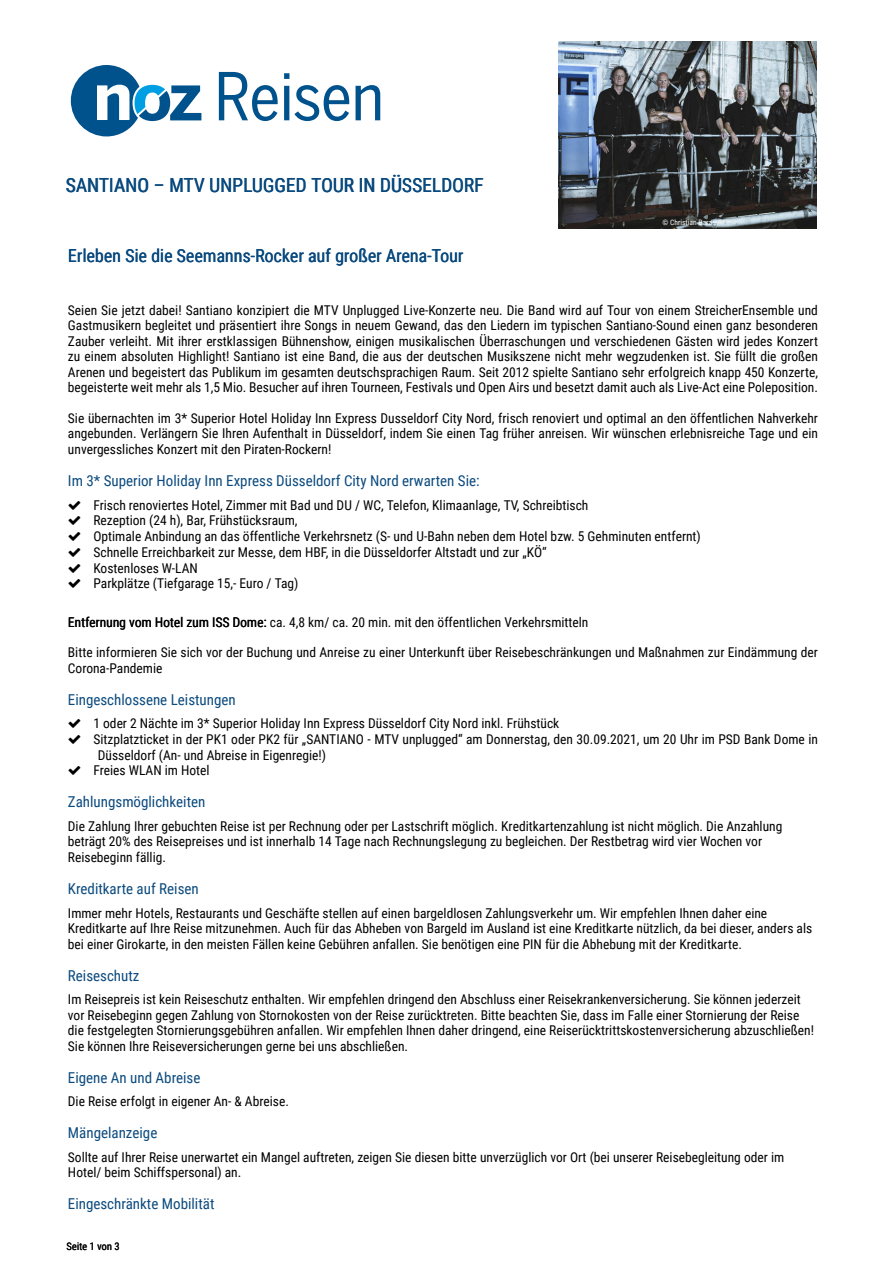
<style>
.page{position:relative;width:893px;height:1263px;background:#fff}
.page>*{position:absolute;margin:0;border:0;box-sizing:border-box;transform-origin:0 0}
.t1{font:19.5px "Roboto Condensed";color:#0a4a7e}
.t2{font:18px "Roboto Condensed";color:#0a4a7e}
.t3{font:15px "Roboto Condensed";color:#0a4a7e}
.t4{font:13.5px/15.6px "Roboto Condensed";color:#000}
.t5{font:10.5px "Roboto Condensed";color:#000}
.t6{font:7.5px "Roboto Condensed";color:#fff}
</style>
<div class="page">
<svg style="left:71px;top:65px;width:130px;height:71px"></svg>
<svg style="left:219px;top:72px;width:59px;height:49px"></svg>
<svg style="left:284px;top:73px;width:65px;height:48px"></svg>
<svg style="left:356px;top:85px;width:24px;height:35px"></svg>
<img style="left:558px;top:41px;width:258px;height:188px">
<h1 class="t1" style="left:66px;top:176px;width:420px">SANTIANO – MTV UNPLUGGED TOUR IN DÜSSELDORF</h1>
<p class="t6" style="left:663px;top:219px;width:50px">© Christian Barz</p>
<h2 class="t2" style="left:68px;top:247px;width:396px">Erleben Sie die Seemanns-Rocker auf großer Arena-Tour</h2>
<p class="t4" style="left:68px;top:303px;width:751px;text-align:justify">Seien Sie jetzt dabei! Santiano konzipiert die MTV Unplugged Live-Konzerte neu. Die Band wird auf Tour von einem StreicherEnsemble und Gastmusikern begleitet und präsentiert ihre Songs in neuem Gewand, das den Liedern im typischen Santiano-Sound einen ganz besonderen Zauber verleiht. Mit ihrer erstklassigen Bühnenshow, einigen musikalischen Überraschungen und verschiedenen Gästen wird jedes Konzert zu einem absoluten Highlight! Santiano ist eine Band, die aus der deutschen Musikszene nicht mehr wegzudenken ist. Sie füllt die großen Arenen und begeistert das Publikum im gesamten deutschsprachigen Raum. Seit 2012 spielte Santiano sehr erfolgreich knapp 450 Konzerte, begeisterte weit mehr als 1,5 Mio. Besucher auf ihren Tourneen, Festivals und Open Airs und besetzt damit auch als Live-Act eine Poleposition.</p>
<p class="t4" style="left:68px;top:411px;width:751px;text-align:justify">Sie übernachten im 3* Superior Hotel Holiday Inn Express Dusseldorf City Nord, frisch renoviert und optimal an den öffentlichen Nahverkehr angebunden. Verlängern Sie Ihren Aufenthalt in Düsseldorf, indem Sie einen Tag früher anreisen. Wir wünschen erlebnisreiche Tage und ein unvergessliches Konzert mit den Piraten-Rockern!</p>
<p class="t3" style="left:68px;top:474px;width:413px">Im 3* Superior Holiday Inn Express Düsseldorf City Nord erwarten Sie:</p>
<p class="t4" style="left:93px;top:498px;width:609px">Frisch renoviertes Hotel, Zimmer mit Bad und DU / WC, Telefon, Klimaanlage, TV, Schreibtisch<br>Rezeption (24 h), Bar, Frühstücksraum,<br>Optimale Anbindung an das öffentliche Verkehrsnetz (S- und U-Bahn neben dem Hotel bzw. 5 Gehminuten entfernt)<br>Schnelle Erreichbarkeit zur Messe, dem HBF, in die Düsseldorfer Altstadt und zur „KÖ“<br>Kostenloses W-LAN<br>Parkplätze (Tiefgarage 15,- Euro / Tag)</p>
<p class="t4" style="left:68px;top:615px;width:522px">Entfernung vom Hotel zum ISS Dome: ca. 4,8 km/ ca. 20 min. mit den öffentlichen Verkehrsmitteln</p>
<p class="t4" style="left:68px;top:645px;width:751px">Bitte informieren Sie sich vor der Buchung und Anreise zu einer Unterkunft über Reisebeschränkungen und Maßnahmen zur Eindämmung der<br>Corona-Pandemie</p>
<p class="t3" style="left:68px;top:693px;width:169px">Eingeschlossene Leistungen</p>
<p class="t4" style="left:93px;top:717px;width:467px">1 oder 2 Nächte im 3* Superior Holiday Inn Express Düsseldorf City Nord inkl. Frühstück</p>
<p class="t4" style="left:93px;top:732px;width:726px">Sitzplatzticket in der PK1 oder PK2 für „SANTIANO - MTV unplugged“ am Donnerstag, den 30.09.2021, um 20 Uhr im PSD Bank Dome in</p>
<p class="t4" style="left:98px;top:748px;width:230px">Düsseldorf (An- und Abreise in Eigenregie!)</p>
<p class="t4" style="left:93px;top:764px;width:118px">Freies WLAN im Hotel</p>
<p class="t3" style="left:68px;top:795px;width:139px">Zahlungsmöglichkeiten</p>
<p class="t4" style="left:68px;top:819px;width:716px">Die Zahlung Ihrer gebuchten Reise ist per Rechnung oder per Lastschrift möglich. Kreditkartenzahlung ist nicht möglich. Die Anzahlung beträgt 20% des Reisepreises und ist innerhalb 14 Tage nach Rechnungslegung zu begleichen. Der Restbetrag wird vier Wochen vor<br>Reisebeginn fällig.</p>
<p class="t3" style="left:68px;top:882px;width:132px">Kreditkarte auf Reisen</p>
<p class="t4" style="left:68px;top:906px;width:746px">Immer mehr Hotels, Restaurants und Geschäfte stellen auf einen bargeldlosen Zahlungsverkehr um. Wir empfehlen Ihnen daher eine<br>Kreditkarte auf Ihre Reise mitzunehmen. Auch für das Abheben von Bargeld im Ausland ist eine Kreditkarte nützlich, da bei dieser, anders als bei einer Girokarte, in den meisten Fällen keine Gebühren anfallen. Sie benötigen eine PIN für die Abhebung mit der Kreditkarte.</p>
<p class="t3" style="left:68px;top:968px;width:73px">Reiseschutz</p>
<p class="t4" style="left:68px;top:992px;width:747px">Im Reisepreis ist kein Reiseschutz enthalten. Wir empfehlen dringend den Abschluss einer Reisekrankenversicherung. Sie können jederzeit vor Reisebeginn gegen Zahlung von Stornokosten von der Reise zurücktreten. Bitte beachten Sie, dass im Falle einer Stornierung der Reise die festgelegten Stornierungsgebühren anfallen. Wir empfehlen Ihnen daher dringend, eine Reiserücktrittskostenversicherung abzuschließen!<br>Sie können Ihre Reiseversicherungen gerne bei uns abschließen.</p>
<p class="t3" style="left:68px;top:1071px;width:134px">Eigene An und Abreise</p>
<p class="t4" style="left:68px;top:1094px;width:222px">Die Reise erfolgt in eigener An- &amp; Abreise.</p>
<p class="t3" style="left:68px;top:1126px;width:91px">Mängelanzeige</p>
<p class="t4" style="left:68px;top:1150px;width:718px">Sollte auf Ihrer Reise unerwartet ein Mangel auftreten, zeigen Sie diesen bitte unverzüglich vor Ort (bei unserer Reisebegleitung oder im<br>Hotel/ beim Schiffspersonal) an.</p>
<p class="t3" style="left:68px;top:1197px;width:148px">Eingeschränkte Mobilität</p>
<p class="t5" style="left:66px;top:1242px;width:55px">Seite 1 von 3</p>
</div>
